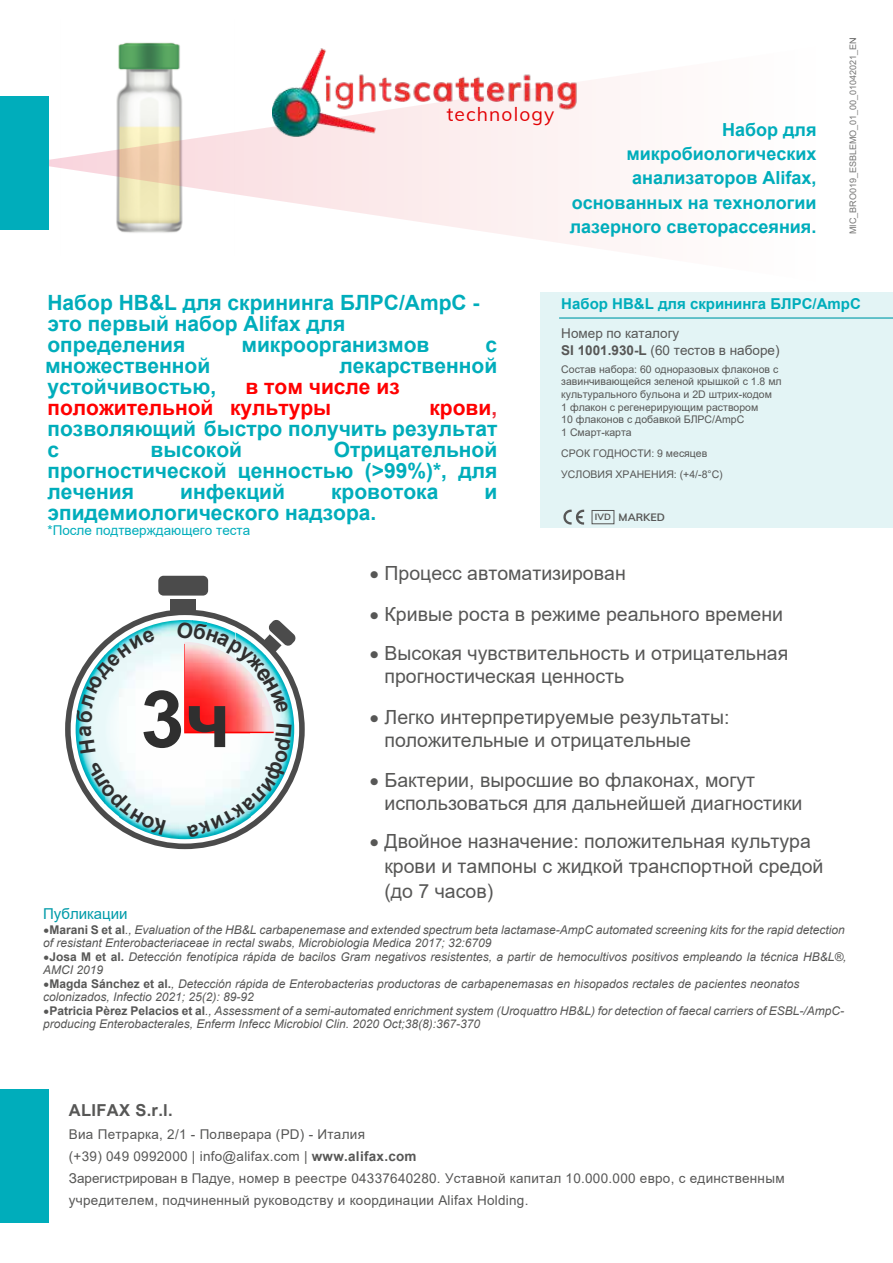
<style>
.page{position:relative;width:893px;height:1263px;background:#fff}
.page>*{position:absolute;margin:0;border:0;box-sizing:border-box;transform-origin:0 0}
.t1{font:700 79.05px "Arial";color:#2f2f2f}
.t2{font:700 21px/21px "Arial";color:#00adbb}
.t3{font:700 21px/21px "Arial";color:#00adba;text-align:right}
.t4{font:700 21px "Arial";color:#f00}
.t5{font:19.5px/23.4px "Arial";color:#575756}
.t6{font:19.2px "Muli";letter-spacing:.06em;color:#e20003}
.t7{font:700 18px/24.5px "Arial";color:#00adbb;text-align:right}
.t8{font:700 16.5px "Arial";letter-spacing:.02em;color:#575756}
.t9{font:700 15px "Arial";color:#00adbb}
.t10{font:15px "Arial";color:#009ba9}
.t11{font:13.5px/22px "Arial";letter-spacing:.02em;color:#575756}
.t12{font:13.5px/16.2px "Arial";color:#575756}
.t13{font:13.5px "Arial";color:#00adbb}
.t14{font:italic 12px/13.5px "Arial";color:#575756}
.t15{font:700 10.65px "Muli";color:#575756}
.t16{font:10.5px/12.6px "Arial";color:#575756}
.t17{font:9px "Arial";color:#575756}
.s1{color:#f00}
.s2{color:#ef2f39}
.s3{color:#00adbb}
.s4{font-weight:700}
.s5{font-size:9.15px}
.s6{font-family:"Muli"}
.s7{font-family:"Muli";font-weight:900;font-style:normal}
.s8{font-weight:700;font-style:normal}
</style>
<div class="page">
<div style="left:0;top:1089px;width:49px;height:133px;background:#00adbb"></div>
<svg style="left:49px;top:42px;width:547px;height:206px"></svg>
<img style="left:272px;top:45px;width:308px;height:93px">
<div style="left:0;top:96px;width:49px;height:134px;background:#00adbb"></div>
<div style="left:540px;top:292px;width:353px;height:236px;background:#e3f4f5"></div>
<svg style="left:563px;top:510px;width:21px;height:15px"></svg>
<div style="left:591px;top:510px;width:23px;height:14px;border:1px solid #575756"></div>
<svg style="left:65px;top:609px;width:240px;height:240px"></svg>
<img style="left:119px;top:722px;width:132px;height:117px">
<img style="left:105px;top:754px;width:15px;height:8px">
<img style="left:91px;top:754px;width:14px;height:8px">
<img style="left:76px;top:754px;width:15px;height:30px">
<img style="left:119px;top:620px;width:57px;height:102px">
<div style="left:171px;top:599px;width:25px;height:15px;background:#4b4b4b"></div>
<div style="left:158px;top:576px;width:50px;height:20px;background:#4b4b4b;border-radius:5px"></div>
<hr style="left:559px;top:317px;width:333px;height:2px;background:#009ba9">
<svg style="left:87px;top:762px;width:79px;height:74px"></svg>
<svg style="left:76px;top:629px;width:80px;height:125px"></svg>
<svg style="left:176px;top:619px;width:120px;height:218px"></svg>
<h3 class="t6" style="left:447px;top:100px;width:109px">technology</h3>
<h3 class="t7" style="left:570px;top:117px;width:248px">Набор для микробиологических анализаторов Alifax, основанных на технологии лазерного светорассеяния.</h3>
<p class="t17" style="left:847px;top:234px;width:199px;rotate:-90deg">MIC_BRO019_ESBLEMO_01_00_01042021_EN</p>
<h2 class="t2" style="left:47px;top:292px;width:434px">Набор HB&amp;L для скрининга БЛРС/AmpC - это первый набор Alifax для определения</h2>
<h2 class="t2" style="left:241px;top:334px;width:190px">микроорганизмов</h2>
<h2 class="t2" style="left:486px;top:334px;width:13px">с</h2>
<h2 class="t2" style="left:45px;top:355px;width:167px">множественной</h2>
<h2 class="t2" style="left:340px;top:355px;width:159px">лекарственной</h2>
<h2 class="t2" style="left:47px;top:376px;width:170px">устойчивостью,</h2>
<h2 class="t4" style="left:246px;top:371px;width:156px">в том числе из</h2>
<h2 class="t4" style="left:47px;top:392px;width:168px">положительной</h2>
<h2 class="t3" style="left:47px;top:397px;width:451px"><span class="s1">крови</span><span class="s2">,<br></span>позволяющий быстро получить результат</h2>
<h2 class="t4" style="left:230px;top:393px;width:103px">культуры</h2>
<h2 class="t3" style="left:47px;top:439px;width:451px;text-align:justify;text-indent:286px">Отрицательной прогностической ценностью <span class="s3">(&gt;99%)*, для лечения</span></h2>
<h2 class="t3" style="left:47px;top:439px;width:13px">с</h2>
<h2 class="t3" style="left:151px;top:439px;width:93px">высокой</h2>
<h2 class="t2" style="left:180px;top:481px;width:106px">инфекций</h2>
<h2 class="t2" style="left:331px;top:481px;width:109px">кровотока</h2>
<h2 class="t2" style="left:484px;top:481px;width:14px">и</h2>
<h2 class="t2" style="left:47px;top:502px;width:330px">эпидемиологического надзора.</h2>
<p class="t13" style="left:47px;top:521px;width:204px">*После подтверждающего теста</p>
<p class="t9" style="left:561px;top:293px;width:301px">Набор HB&amp;L для скрининга БЛРС/AmpC</p>
<p class="t12" style="left:561px;top:325px;width:220px">Номер по каталогу<br><span class="s4">SI 1001.930-L</span> (60 тестов в наборе)</p>
<p class="t16" style="left:561px;top:363px;width:222px">Состав набора: 60 одноразовых флаконов с завинчивающейся зеленой крышкой с 1.8 мл культурального бульона и 2D штрих-кодом<br>1 флакон с регенерирующим раствором<br>10 флаконов с добавкой БЛРС/AmpC<br>1 Смарт-карта</p>
<p class="t16" style="left:561px;top:443px;width:163px;line-height:20.9px">СРОК ГОДНОСТИ: 9 месяцев<br>УСЛОВИЯ ХРАНЕНИЯ: (+4/-8°C)</p>
<p class="t15" style="left:595px;top:509px;width:71px"><span class="s5">IVD</span> MARKED</p>
<h1 class="t1" style="left:141px;top:664px;width:91px">3ч</h1>
<h3 class="t5" style="left:369px;top:561px;width:258px"><span class="s6">•</span> Процесс автоматизирован</h3>
<h3 class="t5" style="left:369px;top:602px;width:415px"><span class="s6">•</span> Кривые роста в режиме реального времени</h3>
<h3 class="t5" style="left:384px;top:641px;width:405px;text-indent:-15px"><span class="s6">•</span> Высокая чувствительность и отрицательная прогностическая ценность</h3>
<h3 class="t5" style="left:384px;top:705px;width:347px;text-indent:-15px"><span class="s6">•</span> Легко интерпретируемые результаты: положительные и отрицательные</h3>
<h3 class="t5" style="left:384px;top:768px;width:420px;text-indent:-15px"><span class="s6">•</span> Бактерии, выросшие во флаконах, могут использоваться для дальнейшей диагностики</h3>
<h3 class="t5" style="left:384px;top:828px;width:441px;line-height:25.2px;text-indent:-15px"><span class="s6">•</span> Двойное назначение: положительная культура крови и тампоны с жидкой транспортной средой (до 7 часов)</h3>
<p class="t10" style="left:43px;top:903px;width:86px">Публикации</p>
<p class="t14" style="left:43px;top:923px;width:803px"><span class="s7">•</span><span class="s8">Marani S et al</span>., Evaluation of the HB&amp;L carbapenemase and extended spectrum beta lactamase-AmpC automated screening kits for the rapid detection of resistant Enterobacteriaceae in rectal swabs, Microbiologia Medica 2017; 32:6709</p>
<p class="t14" style="left:43px;top:950px;width:805px"><span class="s7">•</span><span class="s8">Josa M et al.</span> Detección fenotípica rápida de bacilos Gram negativos resistentes, a partir de hemocultivos positivos empleando la técnica HB&amp;L®,<br>AMCI 2019</p>
<p class="t14" style="left:43px;top:977px;width:758px"><span class="s7">•</span><span class="s8">Magda Sánchez et al.</span>, Detección rápida de Enterobacterias productoras de carbapenemasas en hisopados rectales de pacientes neonatos colonizados, Infectio 2021; 25(2): 89-92</p>
<p class="t14" style="left:43px;top:1004px;width:803px"><span class="s7">•</span><span class="s8">Patricia Pèrez Pelacios et al</span>., Assessment of a semi-automated enrichment system (Uroquattro HB&amp;L) for detection of faecal carriers of ESBL-/AmpC&shy;producing Enterobacterales, Enferm Infecc Microbiol Clin. 2020 Oct;38(8):367-370</p>
<h3 class="t8" style="left:69px;top:1098px;width:105px">ALIFAX S.r.l.</h3>
<p class="t11" style="left:69px;top:1123px;width:717px">Виа Петрарка, 2/1 - Полверара (PD) - Италия<br>(+39) 049 0992000 | info@alifax.com | <span class="s4">www.alifax.com<br></span>Зарегистрирован в Падуе, номер в реестре 04337640280. Уставной капитал 10.000.000 евро, с единственным учредителем, подчиненный руководству и координации Alifax Holding.</p>
</div>
